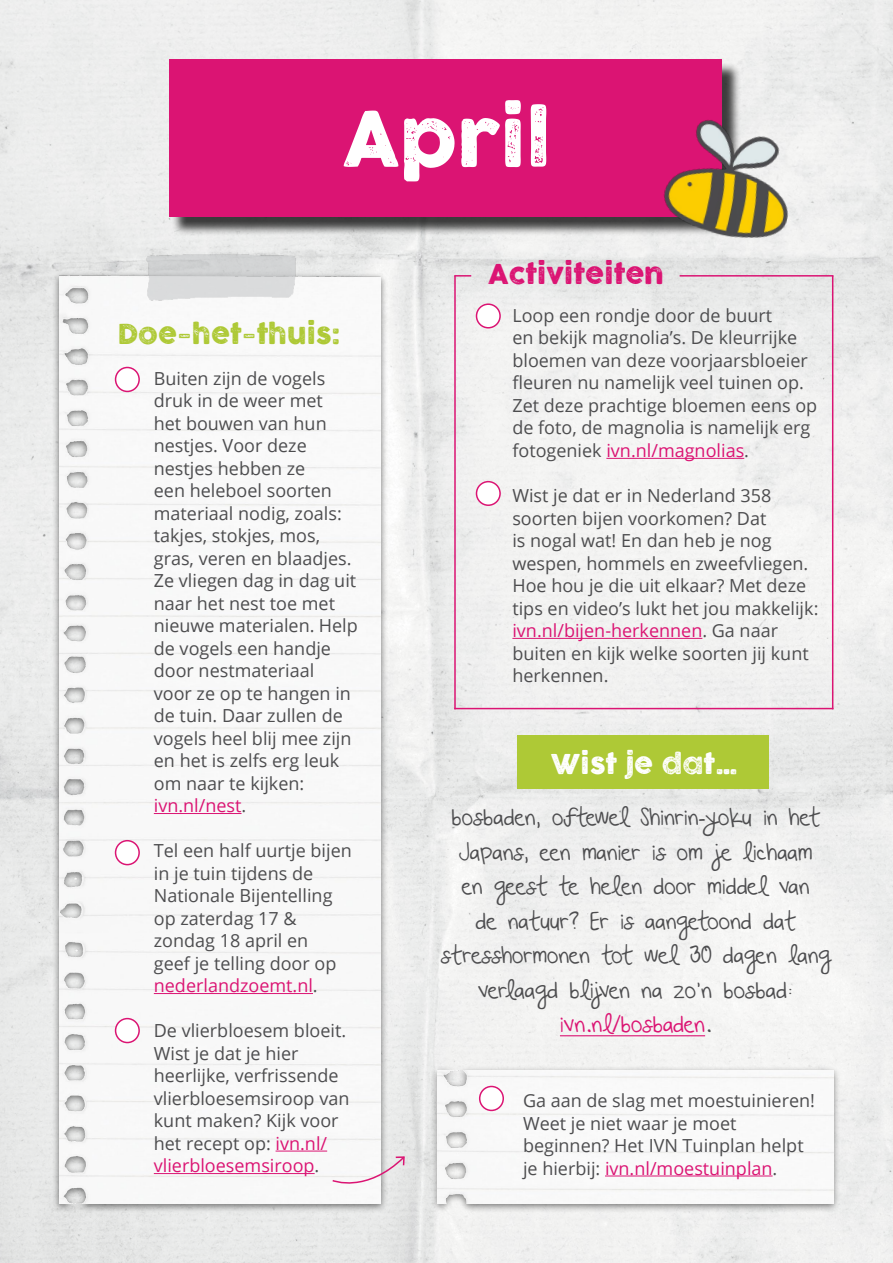
<style>
.page{position:relative;width:893px;height:1263px;background:#fff}
.page>*{position:absolute;margin:0;border:0;box-sizing:border-box;transform-origin:0 0}
.t1{font:75px "COCOGOOSELETTERPRESS";color:#fff}
.t2{font:27px "COCOGOOSELETTERPRESS";color:#aec936}
.t3{font:27px "COCOGOOSELETTERPRESS";color:#db1473}
.t4{font:27px "COCOGOOSELETTERPRESS";color:#fff}
.t5{font:22.5px/34.5px "Beautiful Every Time";color:#4d4d4f;text-align:center}
.t6{font:18px/22.5px "Open Sans";color:#4d4d4f}
.s1{color:#db1473}
</style>
<div class="page">
<img style="left:0;top:0;width:893px;height:1263px">
<div style="left:517px;top:736px;width:252px;height:53px;background:#aec936"></div>
<div style="left:53px;top:271px;width:335px;height:942px;background:#000;opacity:.51"></div>
<img style="left:60px;top:275px;width:321px;height:928px">
<hr style="left:454px;top:276px;width:2px;height:433px;background:#db1473">
<hr style="left:832px;top:276px;width:1px;height:433px;background:#db1473">
<hr style="left:680px;top:275px;width:153px;height:2px;background:#db1473">
<svg style="left:454px;top:275px;width:17px;height:2px"></svg>
<hr style="left:454px;top:708px;width:379px;height:1px;background:#db1473">
<div style="left:171px;top:62px;width:570px;height:174px;background:#000;opacity:.75"></div>
<div style="left:169px;top:60px;width:553px;height:157px;background:#db1473"></div>
<div style="left:431px;top:1066px;width:409px;height:147px;background:#000;opacity:.51"></div>
<img style="left:438px;top:1071px;width:395px;height:132px">
<img style="left:643px;top:104px;width:170px;height:158px">
<hr style="left:606px;top:458px;width:138px;height:1px;background:#db1473">
<hr style="left:512px;top:638px;width:190px;height:1px;background:#db1473">
<div style="left:116px;top:367px;width:23px;height:24px;background:#fff;border-radius:50%"></div>
<div style="left:115px;top:367px;width:25px;height:25px;border:2px solid #db1473;border-radius:50%"></div>
<div style="left:116px;top:841px;width:23px;height:24px;background:#fff;border-radius:50%"></div>
<div style="left:115px;top:840px;width:25px;height:25px;border:2px solid #db1473;border-radius:50%"></div>
<div style="left:476px;top:304px;width:24px;height:24px;background:#fff;border-radius:50%"></div>
<div style="left:476px;top:303px;width:25px;height:25px;border:2px solid #db1473;border-radius:50%"></div>
<div style="left:476px;top:482px;width:24px;height:23px;background:#fff;border-radius:50%"></div>
<div style="left:476px;top:481px;width:25px;height:25px;border:2px solid #db1473;border-radius:50%"></div>
<hr style="left:560px;top:1035px;width:145px;height:1px;background:#db1473">
<hr style="left:154px;top:813px;width:88px;height:1px;background:#db1473">
<hr style="left:154px;top:993px;width:159px;height:1px;background:#db1473">
<hr style="left:276px;top:1150px;width:51px;height:1px;background:#db1473">
<hr style="left:154px;top:1173px;width:161px;height:1px;background:#db1473">
<hr style="left:605px;top:1175px;width:168px;height:1px;background:#db1473">
<div style="left:116px;top:1018px;width:23px;height:24px;background:#fff;border-radius:50%"></div>
<div style="left:115px;top:1018px;width:25px;height:25px;border:2px solid #db1473;border-radius:50%"></div>
<div style="left:480px;top:1086px;width:23px;height:24px;background:#fff;border-radius:50%"></div>
<div style="left:479px;top:1086px;width:25px;height:25px;border:2px solid #db1473;border-radius:50%"></div>
<svg style="left:331px;top:1155px;width:75px;height:39px"></svg>
<img style="left:122px;top:238px;width:206px;height:74px">
<h1 class="t1" style="left:343px;top:97px;width:209px">April</h1>
<h2 class="t2" style="left:117px;top:319px;width:224px">Doe-het-thuis:</h2>
<p class="t6" style="left:154px;top:366px;width:206px">Buiten zijn de vogels druk in de weer met<br>het bouwen van hun nestjes. Voor deze nestjes hebben ze<br>een heleboel soorten materiaal nodig, zoals: takjes, stokjes, mos, gras, veren en blaadjes.<br>Ze vliegen dag in dag uit naar het nest toe met nieuwe materialen. Help de vogels een handje door nestmateriaal<br>voor ze op te hangen in de tuin. Daar zullen de vogels heel blij mee zijn en het is zelfs erg leuk om naar te kijken: <span class="s1">ivn.nl/nest</span>.</p>
<p class="t6" style="left:154px;top:839px;width:200px">Tel een half uurtje bijen in je tuin tijdens de<br>Nationale Bijentelling op zaterdag 17 &amp; zondag 18 april en<br>geef je telling door op <span class="s1">nederlandzoemt.nl</span>.</p>
<p class="t6" style="left:154px;top:1019px;width:197px">De vlierbloesem bloeit.<br>Wist je dat je hier heerlijke, verfrissende vlierbloesemsiroop van kunt maken? Kijk voor het recept op: <span class="s1">ivn.nl/ vlierbloesemsiroop</span>.</p>
<h2 class="t3" style="left:488px;top:259px;width:177px">Activiteiten</h2>
<p class="t6" style="left:512px;top:304px;width:306px">Loop een rondje door de buurt<br>en bekijk magnolia’s. De kleurrijke bloemen van deze voorjaarsbloeier fleuren nu namelijk veel tuinen op.<br>Zet deze prachtige bloemen eens op de foto, de magnolia is namelijk erg fotogeniek <span class="s1">ivn.nl/magnolias</span>.</p>
<p class="t6" style="left:512px;top:484px;width:308px">Wist je dat er in Nederland 358 soorten bijen voorkomen? Dat<br>is nogal wat! En dan heb je nog wespen, hommels en zweefvliegen.<br>Hoe hou je die uit elkaar? Met deze tips en video’s lukt het jou makkelijk: <span class="s1">ivn.nl/bijen-herkennen</span>. Ga naar buiten en kijk welke soorten jij kunt herkennen.</p>
<h2 class="t4" style="left:551px;top:749px;width:187px">Wist je dat…</h2>
<p class="t5" style="left:441px;top:800px;width:391px">bosbaden, oftewel Shinrin-yoku in het<br>Japans, een manier is om je lichaam<br>en geest te helen door middel van<br>de natuur? Er is aangetoond dat stresshormonen tot wel 30 dagen lang verlaagd blijven na zo’n bosbad: <span class="s1">ivn.nl/bosbaden</span>.</p>
<p class="t6" style="left:523px;top:1089px;width:293px">Ga aan de slag met moestuinieren!<br>Weet je niet waar je moet beginnen? Het IVN Tuinplan helpt je hierbij: <span class="s1">ivn.nl/moestuinplan</span>.</p>
</div>
